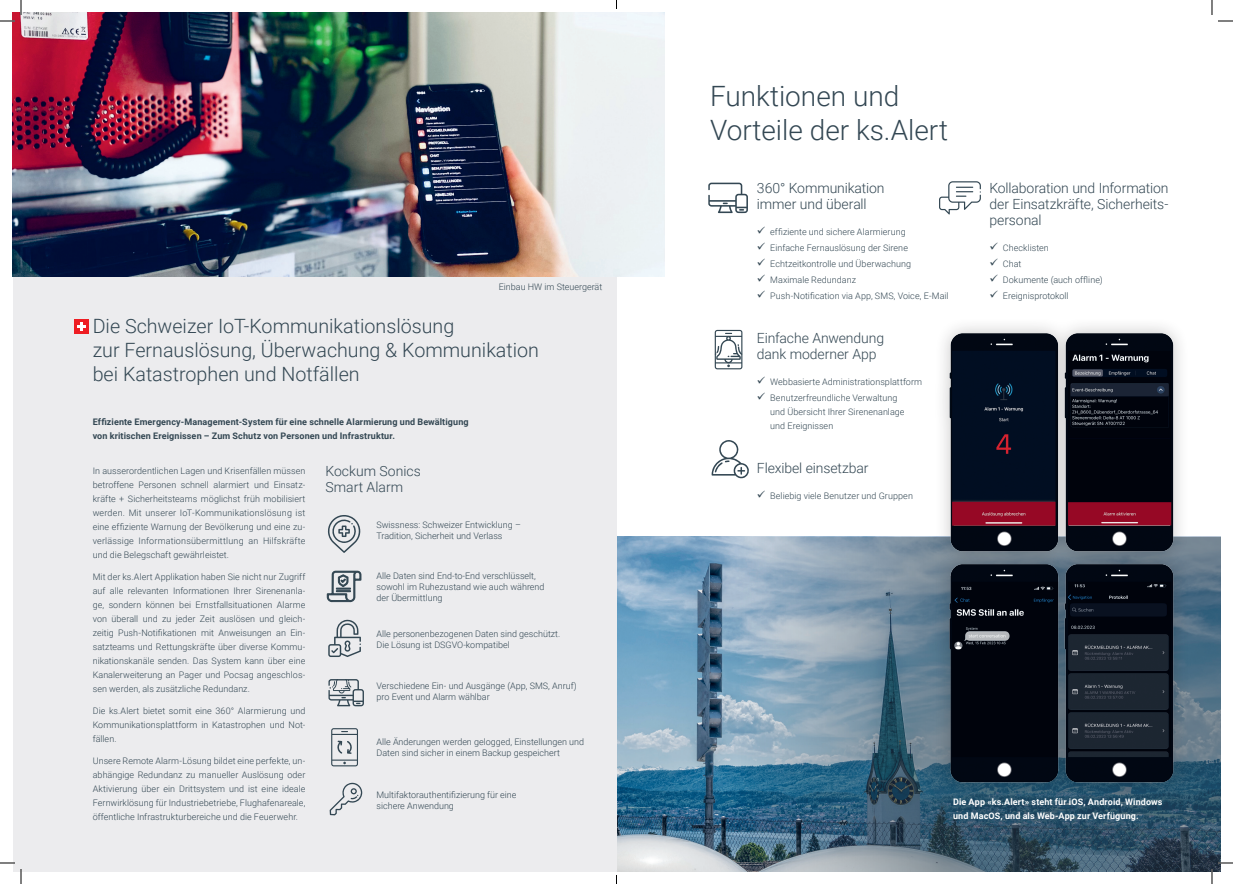
<style>
.page{position:relative;width:1233px;height:884px;background:#fff}
.page>*{position:absolute;margin:0;border:0;box-sizing:border-box;transform-origin:0 0}
.t1{font:300 28px/33.6px "Roboto";color:#334753}
.t2{font:300 19.7px/23.6px "Roboto";color:#334753}
.t3{font:300 14px/16px "Roboto";letter-spacing:-.005em;color:#334753}
.t4{font:300 9px/14px "Roboto";color:#334753}
.t5{font:700 9px/14px "Roboto";letter-spacing:.015em;color:#334753}
.t6{font:700 9px/14px "Roboto";letter-spacing:.015em;color:#fff}
</style>
<div class="page">
<div style="left:12px;top:12px;width:604px;height:859px;background:#ececee"></div>
<div style="left:74px;top:319px;width:15px;height:15px;background:#ee1d23"></div>
<svg style="left:77px;top:322px;width:9px;height:9px"></svg>
<img style="left:12px;top:12px;width:652px;height:264px">
<svg style="left:327px;top:515px;width:34px;height:38px"></svg>
<svg style="left:327px;top:571px;width:34px;height:31px"></svg>
<svg style="left:328px;top:619px;width:33px;height:38px"></svg>
<img style="left:616px;top:537px;width:604px;height:334px">
<div style="left:933px;top:317px;width:256px;height:250px;background:#fbfbfb"></div>
<img style="left:939px;top:330px;width:240px;height:218px">
<div style="left:933px;top:548px;width:256px;height:250px;background:#231f20;opacity:.25"></div>
<img style="left:939px;top:561px;width:240px;height:226px">
<svg style="left:939px;top:181px;width:42px;height:33px"></svg>
<svg style="left:330px;top:783px;width:32px;height:32px"></svg>
<svg style="left:708px;top:183px;width:40px;height:30px"></svg>
<svg style="left:328px;top:679px;width:36px;height:27px"></svg>
<svg style="left:711px;top:440px;width:38px;height:39px"></svg>
<svg style="left:714px;top:330px;width:28px;height:39px"></svg>
<svg style="left:331px;top:728px;width:27px;height:38px"></svg>
<svg style="left:1218px;top:20px;width:15px;height:2px"></svg>
<svg style="left:1218px;top:862px;width:15px;height:2px"></svg>
<svg style="left:0;top:0;width:22px;height:22px"></svg>
<svg style="left:0;top:862px;width:22px;height:22px"></svg>
<svg style="left:1211px;top:0;width:1px;height:15px"></svg>
<svg style="left:1211px;top:869px;width:1px;height:15px"></svg>
<p class="t4" style="left:499px;top:279px;width:105px">Einbau HW im Steuergerät</p>
<h2 class="t2" style="left:93px;top:314px;width:448px">Die Schweizer IoT-Kommunikationslösung<br>zur Fernauslösung, Überwachung &amp; Kommunikation bei Katastrophen und Notfällen</h2>
<p class="t5" style="left:93px;top:414px;width:377px">Effiziente Emergency-Management-System für eine schnelle Alarmierung und Bewältigung von kritischen Ereignissen – Zum Schutz von Personen und Infrastruktur.</p>
<h3 class="t3" style="left:325px;top:463px;width:97px">Kockum Sonics<br>Smart Alarm</h3>
<p class="t4" style="left:376px;top:519px;width:146px;line-height:10.8px">Swissness: Schweizer Entwicklung –<br>Tradition, Sicherheit und Verlass</p>
<p class="t4" style="left:93px;top:463px;width:214px;text-align:justify">In ausserordentlichen Lagen und Krisenfällen müssen betroffene Personen schnell alarmiert und Einsatz&shy;kräfte + Sicherheitsteams möglichst früh mobilisiert werden. Mit unserer IoT-Kommunikationslösung ist eine effiziente Warnung der Bevölkerung und eine zu&shy;verlässige Informationsübermittlung an Hilfskräfte und die Belegschaft gewährleistet.</p>
<p class="t4" style="left:93px;top:569px;width:214px;text-align:justify">Mit der ks.Alert Applikation haben Sie nicht nur Zugriff auf alle relevanten Informationen Ihrer Sirenenanla&shy;ge, sondern können bei Ernstfallsituationen Alarme von überall und zu jeder Zeit auslösen und gleich&shy;zeitig Push-Notifikationen mit Anweisungen an Ein&shy;satzteams und Rettungskräfte über diverse Kommu&shy;nikationskanäle senden. Das System kann über eine Kanalerweiterung an Pager und Pocsag angeschlos&shy;sen werden, als zusätzliche Redundanz.</p>
<p class="t4" style="left:93px;top:703px;width:214px;text-align:justify">Die ks.Alert bietet somit eine 360° Alarmierung und Kommunikationsplattform in Katastrophen und Not&shy;fällen.</p>
<p class="t4" style="left:93px;top:753px;width:214px;text-align:justify">Unsere Remote Alarm-Lösung bildet eine perfekte, un&shy;abhängige Redundanz zu manueller Auslösung oder Aktivierung über ein Drittsystem und ist eine ideale Fernwirklösung für Industriebetriebe, Flughafenareale, öffentliche Infrastrukturbereiche und die Feuerwehr.</p>
<p class="t4" style="left:376px;top:570px;width:169px;line-height:10.8px">Alle Daten sind End-to-End verschlüsselt, sowohl im Ruhezustand wie auch während der Übermittlung</p>
<p class="t4" style="left:376px;top:628px;width:185px;line-height:10.8px">Alle personenbezogenen Daten sind geschützt.<br>Die Lösung ist DSGVO-kompatibel</p>
<p class="t4" style="left:376px;top:680px;width:202px;line-height:10.8px">Verschiedene Ein- und Ausgänge (App, SMS, Anruf) pro Event und Alarm wählbar</p>
<p class="t4" style="left:376px;top:736px;width:209px;line-height:10.8px">Alle Änderungen werden gelogged, Einstellungen und<br>Daten sind sicher in einem Backup gespeichert</p>
<p class="t4" style="left:376px;top:789px;width:142px;line-height:10.8px">Multifaktorauthentifizierung für eine sichere Anwendung</p>
<h1 class="t1" style="left:710px;top:78px;width:239px">Funktionen und<br>Vorteile der ks.Alert</h1>
<h3 class="t3" style="left:757px;top:179px;width:129px">360° Kommunikation immer und überall</h3>
<p class="t4" style="left:757px;top:224px;width:150px">✓ effiziente und sichere Alarmierung</p>
<p class="t4" style="left:757px;top:240px;width:153px">✓ Einfache Fernauslösung der Sirene</p>
<p class="t4" style="left:757px;top:256px;width:156px">✓ Echtzeitkontrolle und Überwachung</p>
<p class="t4" style="left:757px;top:272px;width:101px">✓ Maximale Redundanz</p>
<p class="t4" style="left:757px;top:288px;width:193px">✓ Push-Notification via App, SMS, Voice, E-Mail</p>
<h3 class="t3" style="left:757px;top:329px;width:129px">Einfache Anwendung dank moderner App</h3>
<p class="t4" style="left:757px;top:374px;width:167px">✓ Webbasierte Administrationsplattform</p>
<p class="t4" style="left:770px;top:390px;width:136px;text-indent:-13px">✓ Benutzerfreundliche Verwaltung und Übersicht Ihrer Sirenenanlage und Ereignissen</p>
<h3 class="t3" style="left:757px;top:459px;width:113px">Flexibel einsetzbar</h3>
<p class="t4" style="left:757px;top:488px;width:157px">✓ Beliebig viele Benutzer und Gruppen</p>
<h3 class="t3" style="left:989px;top:179px;width:181px;text-align:justify">Kollaboration und Information der Einsatzkräfte, Sicherheits&shy;personal</h3>
<p class="t4" style="left:989px;top:240px;width:61px">✓ Checklisten</p>
<p class="t4" style="left:989px;top:256px;width:33px">✓ Chat</p>
<p class="t4" style="left:989px;top:272px;width:115px">✓ Dokumente (auch offline)</p>
<p class="t4" style="left:989px;top:288px;width:81px">✓ Ereignisprotokoll</p>
<p class="t6" style="left:953px;top:794px;width:211px">Die App «ks.Alert» steht für iOS, Android, Windows und MacOS, und als Web-App zur Verfügung.</p>
</div>
